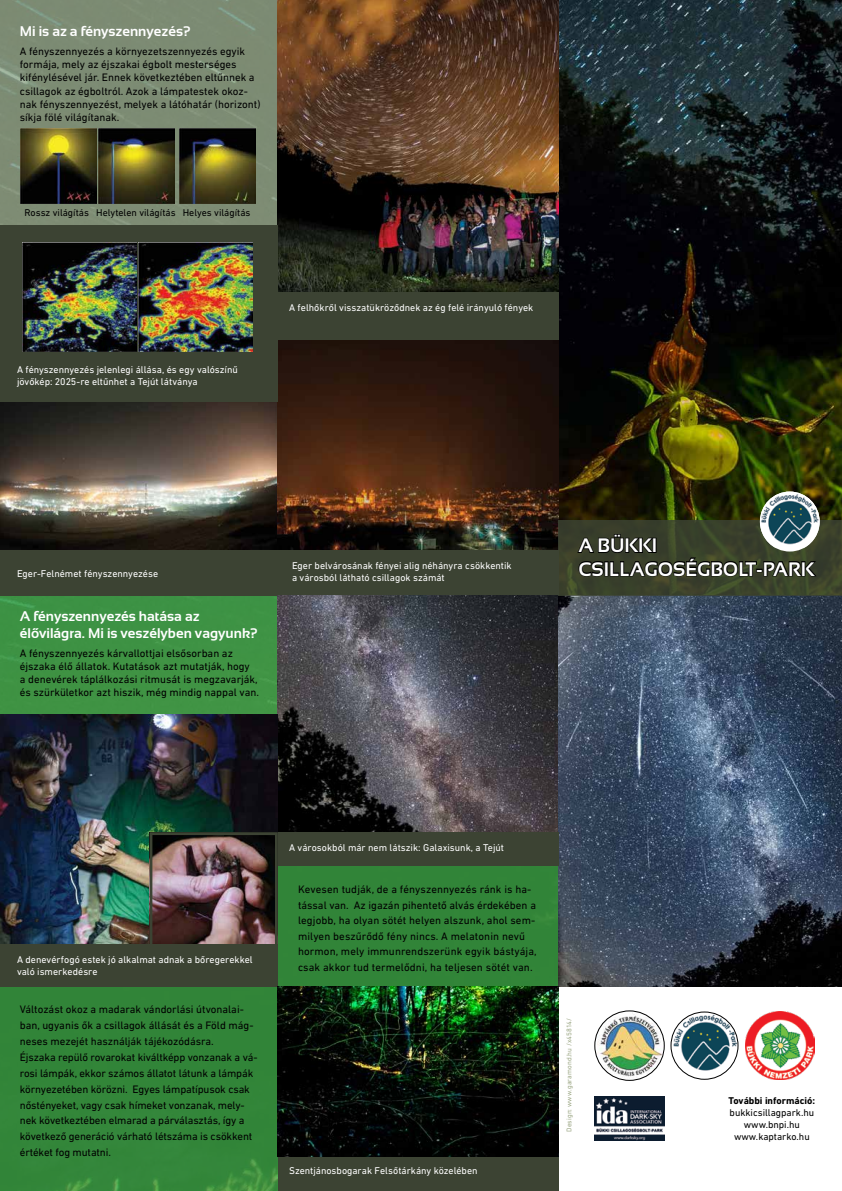
<style>
.page{position:relative;width:842px;height:1191px;background:#fff}
.page>*{position:absolute;margin:0;border:0;box-sizing:border-box;transform-origin:0 0}
.t1{font:700 19.5px/23.4px "Sansation";color:#fff}
.t2{font:700 14px/16.8px "Sansation";color:#fff}
.t3{font:11px/15.9px "DIN Next LT Pro";color:#000}
.t4{font:10px/12px "DIN Next LT Pro";color:#fff}
.t5{font:10px/12px "DIN Next LT Pro";color:#000;text-align:center}
.t6{font:700 10px "DIN Next LT Pro";color:#000}
.t7{font:7px "DIN Next LT Pro";letter-spacing:.015em;color:#9ea987}
</style>
<div class="page">
<div style="left:0;top:0;width:842px;height:595px;background:#7c8b73"></div>
<div style="left:0;top:595px;width:561px;height:596px;background:linear-gradient(to right,#388c3e,#308337)"></div>
<div style="left:558px;top:595px;width:284px;height:596px;background:#fff"></div>
<img style="left:558px;top:0;width:284px;height:986px">
<img style="left:99px;top:128px;width:76px;height:76px">
<img style="left:21px;top:128px;width:75px;height:76px">
<img style="left:180px;top:128px;width:75px;height:76px">
<img style="left:0;top:402px;width:278px;height:148px">
<img style="left:278px;top:339px;width:280px;height:211px">
<div style="left:281px;top:550px;width:277px;height:46px;background:#3c4333"></div>
<div style="left:0;top:550px;width:282px;height:45px;background:#3c4333"></div>
<div style="left:0;top:354px;width:278px;height:48px;background:#3c4333"></div>
<img style="left:278px;top:595px;width:280px;height:237px">
<img style="left:278px;top:0;width:280px;height:292px">
<img style="left:0;top:715px;width:278px;height:229px">
<div style="left:278px;top:292px;width:280px;height:47px;background:#3c4333"></div>
<div style="left:0;top:225px;width:278px;height:134px;background:#3c4333"></div>
<img style="left:23px;top:242px;width:114px;height:110px">
<img style="left:139px;top:242px;width:114px;height:110px">
<img style="left:597px;top:1011px;width:67px;height:68px">
<div style="left:595px;top:1010px;width:69px;height:70px;border:1px solid #000;border-radius:50%"></div>
<img style="left:154px;top:836px;width:120px;height:107px">
<div style="left:150px;top:832px;width:128px;height:115px;border:3px solid #3c4333"></div>
<div style="left:278px;top:832px;width:280px;height:34px;background:#3c4333"></div>
<div style="left:278px;top:1154px;width:280px;height:37px;background:#3c4333"></div>
<svg style="left:558px;top:520px;width:284px;height:75px;background:#3a412a"></svg>
<svg style="left:576px;top:533px;width:242px;height:44px;background:#2a2f1f"></svg>
<div style="left:0;top:944px;width:278px;height:42px;background:#3c4333"></div>
<div style="left:760px;top:491px;width:60px;height:60px;background:#fff;border-radius:50%"></div>
<img style="left:760px;top:491px;width:60px;height:56px">
<img style="left:746px;top:1011px;width:68px;height:68px">
<img style="left:671px;top:1012px;width:67px;height:62px">
<div style="left:671px;top:1012px;width:67px;height:67px;border:1px solid #000;border-radius:50%"></div>
<img style="left:278px;top:986px;width:280px;height:170px">
<img style="left:594px;top:1096px;width:71px;height:44px">
<p class="t2" style="left:20px;top:23px;width:172px">Mi is az a fényszennyezés?</p>
<p class="t3" style="left:20px;top:44px;width:242px;line-height:13.2px">A fényszennyezés a környezetszennyezés egyik formája, mely az éjszakai égbolt mesterséges kifénylésével jár. Ennek következtében eltűnnek a csillagok az égboltról. Azok a lámpatestek okoz&shy;nak fényszennyezést, melyek a látóhatár (horizont) síkja fölé világítanak.</p>
<p class="t5" style="left:25px;top:207px;width:227px">Rossz világítás Helytelen világítás Helyes világítás</p>
<p class="t4" style="left:17px;top:364px;width:222px">A fényszennyezés jelenlegi állása, és egy valószínű jövőkép: 2025-re eltűnhet a Tejút látványa</p>
<p class="t4" style="left:289px;top:301px;width:246px">A felhőkről visszatükröződnek az ég felé irányuló fények</p>
<p class="t4" style="left:17px;top:567px;width:143px">Eger-Felnémet fényszennyezése</p>
<p class="t2" style="left:20px;top:608px;width:240px">A fényszennyezés hatása az élővilágra. Mi is veszélyben vagyunk?</p>
<p class="t3" style="left:20px;top:646px;width:241px;line-height:13.2px">A fényszennyezés kárvallottjai elsősorban az éjszaka élő állatok. Kutatások azt mutatják, hogy<br>a denevérek táplálkozási ritmusát is megzavarják, és szürkületkor azt hiszik, még mindig nappal van.</p>
<p class="t4" style="left:292px;top:559px;width:221px">Eger belvárosának fényei alig néhányra csökkentik a városból látható csillagok számát</p>
<h1 class="t1" style="left:578px;top:534px;width:237px">A BÜKKI<br>CSILLAGOSÉGBOLT-PARK</h1>
<p class="t4" style="left:17px;top:953px;width:237px">A denevérfogó estek jó alkalmat adnak a bőregerekkel való ismerkedésre</p>
<p class="t3" style="left:20px;top:1001px;width:239px">Változást okoz a madarak vándorlási útvonalai&shy;ban, ugyanis ők a csillagok állását és a Föld mág&shy;neses mezejét használják tájékozódásra.<br>Éjszaka repülő rovarokat kiváltképp vonzanak a vá&shy;rosi lámpák, ekkor számos állatot látunk a lámpák környezetében körözni. Egyes lámpatípusok csak nőstényeket, vagy csak hímeket vonzanak, mely&shy;nek következtében elmarad a párválasztás, így a következő generáció várható létszáma is csökkent értéket fog mutatni.</p>
<p class="t4" style="left:289px;top:841px;width:216px">A városokból már nem látszik: Galaxisunk, a Tejút</p>
<p class="t3" style="left:298px;top:882px;width:240px;line-height:15.4px">Kevesen tudják, de a fényszennyezés ránk is ha&shy;tással van. Az igazán pihentető alvás érdekében a legjobb, ha olyan sötét helyen alszunk, ahol sem&shy;milyen beszűrődő fény nincs. A melatonin nevű hormon, mely immunrendszerünk egyik bástyája, csak akkor tud termelődni, ha teljesen sötét van.</p>
<p class="t4" style="left:289px;top:1164px;width:190px">Szentjánosbogarak Felsőtárkány közelében</p>
<p class="t7" style="left:565px;top:1131px;width:115px;rotate:-90deg">Design: www.garamond.hu /x45814/</p>
<p class="t6" style="left:728px;top:1095px;width:88px">További információ:</p>
<p class="t5" style="left:730px;top:1106px;width:86px">bukkicsillagpark.hu www.bnpi.hu www.kaptarko.hu</p>
</div>
